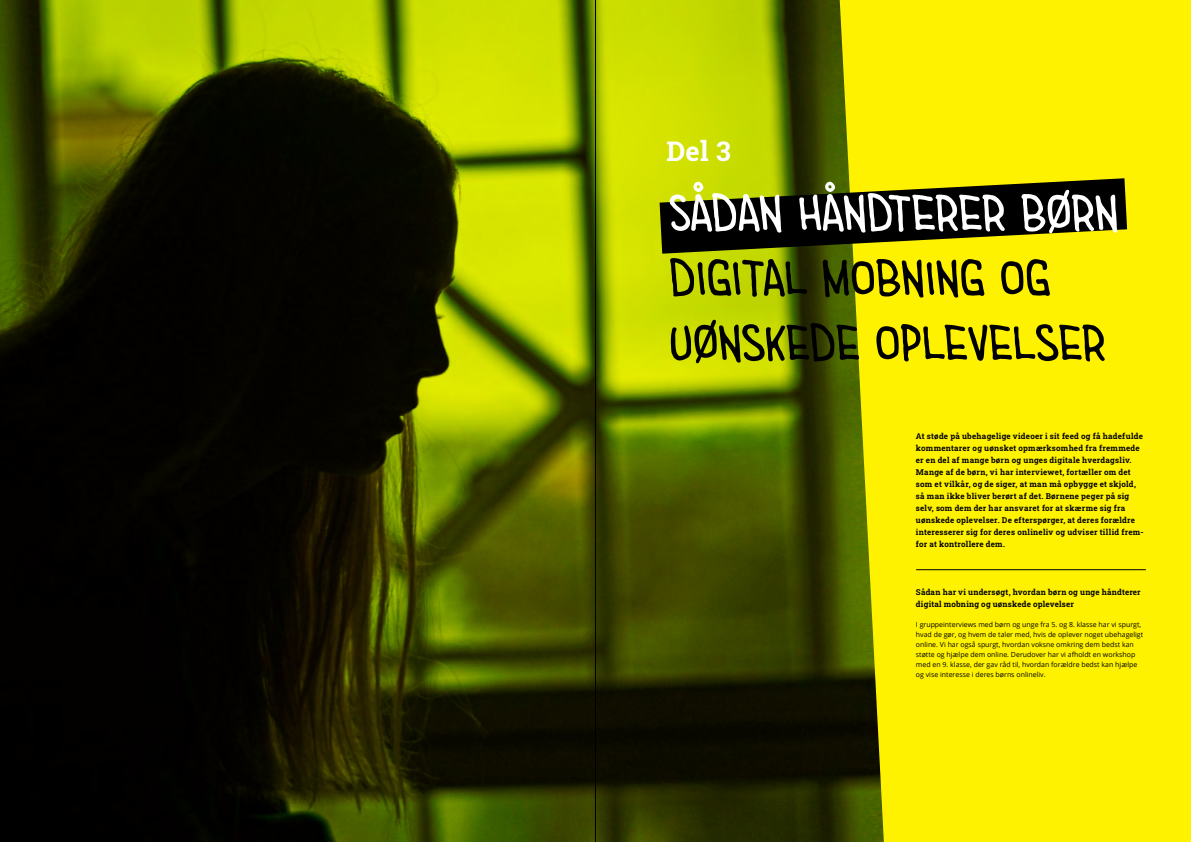
<style>
.page{position:relative;width:1191px;height:842px;background:#fff200}
.page>*{position:absolute;margin:0;border:0;box-sizing:border-box;transform-origin:0 0}
.t1{font:53px/65px "Imaginary Friend BB";letter-spacing:.01em;color:#000}
.t2{font:53px "Imaginary Friend BB";letter-spacing:.01em;color:#fff}
.t3{font:700 27px "Roboto Slab";color:#fff}
.t4{font:700 8px/12px "Roboto Slab";letter-spacing:.025em;color:#000}
.t5{font:7px/10px "Open Sans";color:#000}
</style>
<div class="page">
<img style="left:0;top:0;width:884px;height:842px">
<hr style="left:916px;top:569px;width:229px;height:1px;background:#000">
<svg style="left:659px;top:178px;width:468px;height:76px"></svg>
<hr style="left:595px;top:0;width:1px;height:842px;background:#000">
<h2 class="t3" style="left:666px;top:133px;width:66px">Del 3</h2>
<h1 class="t2" style="left:669px;top:179px;width:450px">SÅDAN HÅNDTERER BØRN</h1>
<h1 class="t1" style="left:669px;top:245px;width:437px">DIGITAL MOBNING OG<br>UØNSKEDE OPLEVELSER</h1>
<p class="t4" style="left:916px;top:430px;width:229px">At støde på ubehagelige videoer i sit feed og få hadefulde kommentarer og uønsket opmærksomhed fra fremmede er en del af mange børn og unges digitale hverdagsliv.<br>Mange af de børn, vi har interviewet, fortæller om det som et vilkår, og de siger, at man må opbygge et skjold, så man ikke bliver berørt af det. Børnene peger på sig selv, som dem der har ansvaret for at skærme sig fra uønskede oplevelser. De efterspørger, at deres forældre interesserer sig for deres onlineliv og udviser tillid frem&shy;for at kontrollere dem.</p>
<p class="t4" style="left:916px;top:586px;width:226px">Sådan har vi undersøgt, hvordan børn og unge håndterer digital mobning og uønskede oplevelser</p>
<p class="t5" style="left:916px;top:619px;width:229px">I gruppeinterviews med børn og unge fra 5. og 8. klasse har vi spurgt, hvad de gør, og hvem de taler med, hvis de oplever noget ubehageligt online. Vi har også spurgt, hvordan voksne omkring dem bedst kan støtte og hjælpe dem online. Derudover har vi afholdt en workshop med en 9. klasse, der gav råd til, hvordan forældre bedst kan hjælpe og vise interesse i deres børns onlineliv.</p>
</div>
